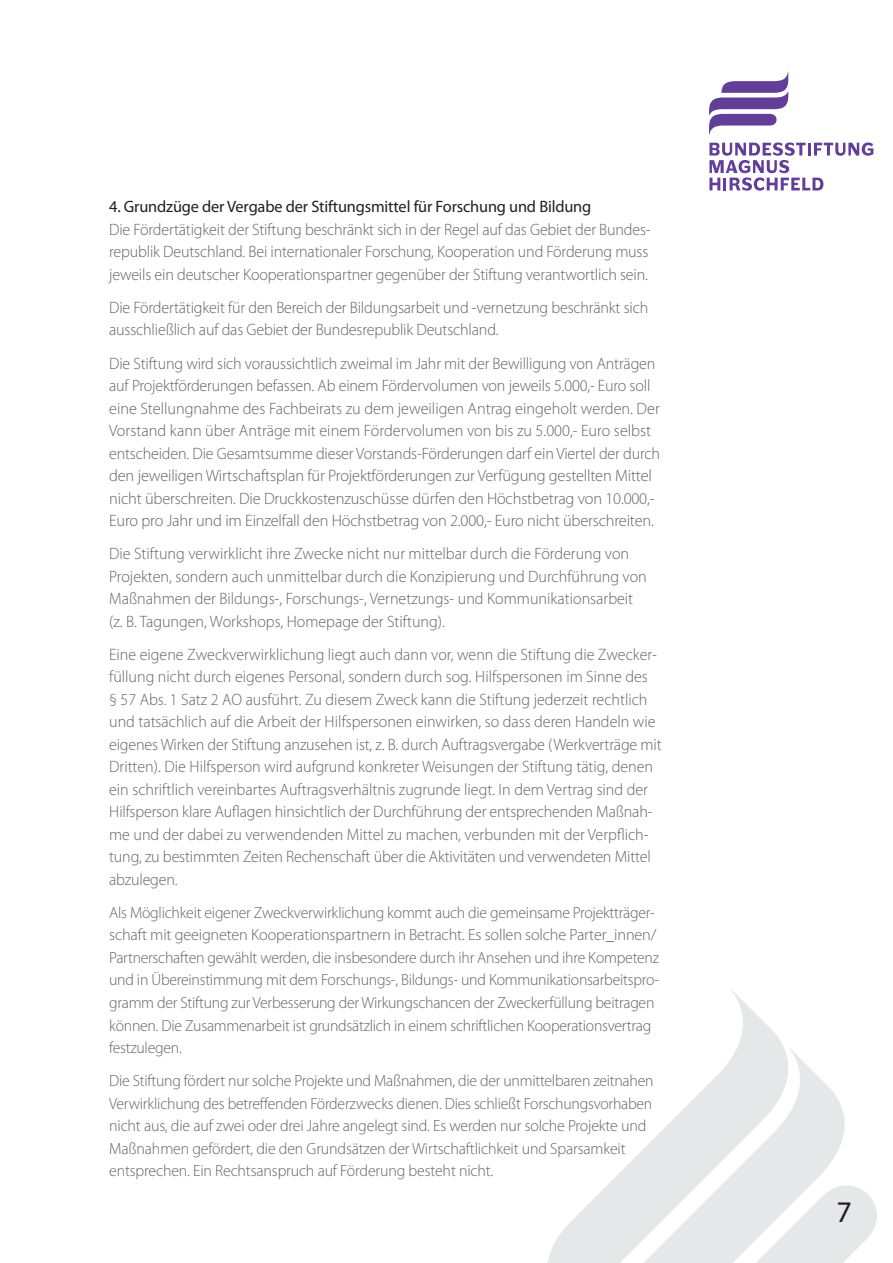
<style>
.page{position:relative;width:893px;height:1263px;background:#fff}
.page>*{position:absolute;margin:0;border:0;box-sizing:border-box;transform-origin:0 0}
.t1{font:30px "Myriad Pro";color:#231f20}
.t2{font:300 16.5px/22.5px "Myriad Pro";letter-spacing:-.01em;color:#636366}
.t3{font:16.5px "Myriad Pro";letter-spacing:-.01em;color:#231f20}
.t4{font:300 16.2px/22.5px "Myriad Pro";letter-spacing:-.015em;color:#636366}
</style>
<div class="page">
<svg style="left:709px;top:142px;width:164px;height:49px"></svg>
<svg style="left:709px;top:72px;width:79px;height:63px"></svg>
<svg style="left:869px;top:1196px;width:8px;height:40px"></svg>
<svg style="left:731px;top:990px;width:52px;height:55px"></svg>
<svg style="left:548px;top:1045px;width:321px;height:218px;fill:#e6e7e9"></svg>
<p class="t3" style="left:109px;top:197px;width:484px">4. Grundzüge der Vergabe der Stiftungsmittel für Forschung und Bildung</p>
<p class="t2" style="left:109px;top:218px;width:543px">Die Fördertätigkeit der Stiftung beschränkt sich in der Regel auf das Gebiet der Bundes&shy;republik Deutschland. Bei internationaler Forschung, Kooperation und Förderung muss jeweils ein deutscher Kooperationspartner gegenüber der Stiftung verantwortlich sein.</p>
<p class="t2" style="left:109px;top:296px;width:541px">Die Fördertätigkeit für den Bereich der Bildungsarbeit und -vernetzung beschränkt sich ausschließlich auf das Gebiet der Bundesrepublik Deutschland.</p>
<p class="t2" style="left:109px;top:352px;width:552px">Die Stiftung wird sich voraussichtlich zweimal im Jahr mit der Bewilligung von Anträgen auf Projektförderungen befassen. Ab einem Fördervolumen von jeweils 5.000,- Euro soll eine Stellungnahme des Fachbeirats zu dem jeweiligen Antrag eingeholt werden. Der Vorstand kann über Anträge mit einem Fördervolumen von bis zu 5.000,- Euro selbst entscheiden. Die Gesamtsumme dieser Vorstands-Förderungen darf ein Viertel der durch den jeweiligen Wirtschaftsplan für Projektförderungen zur Verfügung gestellten Mittel nicht überschreiten. Die Druckkostenzuschüsse dürfen den Höchstbetrag von 10.000,- Euro pro Jahr und im Einzelfall den Höchstbetrag von 2.000,- Euro nicht überschreiten.</p>
<p class="t2" style="left:109px;top:543px;width:539px">Die Stiftung verwirklicht ihre Zwecke nicht nur mittelbar durch die Förderung von Projekten, sondern auch unmittelbar durch die Konzipierung und Durchführung von Maßnahmen der Bildungs-, Forschungs-, Vernetzungs- und Kommunikationsarbeit (z. B. Tagungen, Workshops, Homepage der Stiftung).</p>
<p class="t2" style="left:109px;top:643px;width:554px">Eine eigene Zweckverwirklichung liegt auch dann vor, wenn die Stiftung die Zwecker&shy;füllung nicht durch eigenes Personal, sondern durch sog. Hilfspersonen im Sinne des<br>§ 57 Abs. 1 Satz 2 AO ausführt. Zu diesem Zweck kann die Stiftung jederzeit rechtlich und tatsächlich auf die Arbeit der Hilfspersonen einwirken, so dass deren Handeln wie eigenes Wirken der Stiftung anzusehen ist, z. B. durch Auftragsvergabe (Werkverträge mit Dritten). Die Hilfsperson wird aufgrund konkreter Weisungen der Stiftung tätig, denen ein schriftlich vereinbartes Auftragsverhältnis zugrunde liegt. In dem Vertrag sind der Hilfsperson klare Auflagen hinsichtlich der Durchführung der entsprechenden Maßnah&shy;me und der dabei zu verwendenden Mittel zu machen, verbunden mit der Verpflich&shy;tung, zu bestimmten Zeiten Rechenschaft über die Aktivitäten und verwendeten Mittel abzulegen.</p>
<p class="t4" style="left:109px;top:901px;width:551px">Als Möglichkeit eigener Zweckverwirklichung kommt auch die gemeinsame Projektträger&shy;schaft mit geeigneten Kooperationspartnern in Betracht. Es sollen solche Parter_innen/ Partnerschaften gewählt werden, die insbesondere durch ihr Ansehen und ihre Kompetenz und in Übereinstimmung mit dem Forschungs-, Bildungs- und Kommunikationsarbeitspro&shy;gramm der Stiftung zur Verbesserung der Wirkungschancen der Zweckerfüllung beitragen können. Die Zusammenarbeit ist grundsätzlich in einem schriftlichen Kooperationsvertrag festzulegen.</p>
<p class="t4" style="left:109px;top:1070px;width:546px">Die Stiftung fördert nur solche Projekte und Maßnahmen, die der unmittelbaren zeitnahen Verwirklichung des betreffenden Förderzwecks dienen. Dies schließt Forschungsvorhaben nicht aus, die auf zwei oder drei Jahre angelegt sind. Es werden nur solche Projekte und Maßnahmen gefördert, die den Grundsätzen der Wirtschaftlichkeit und Sparsamkeit entsprechen. Ein Rechtsanspruch auf Förderung besteht nicht.</p>
<h1 class="t1" style="left:836px;top:1193px;width:17px">7</h1>
</div>
